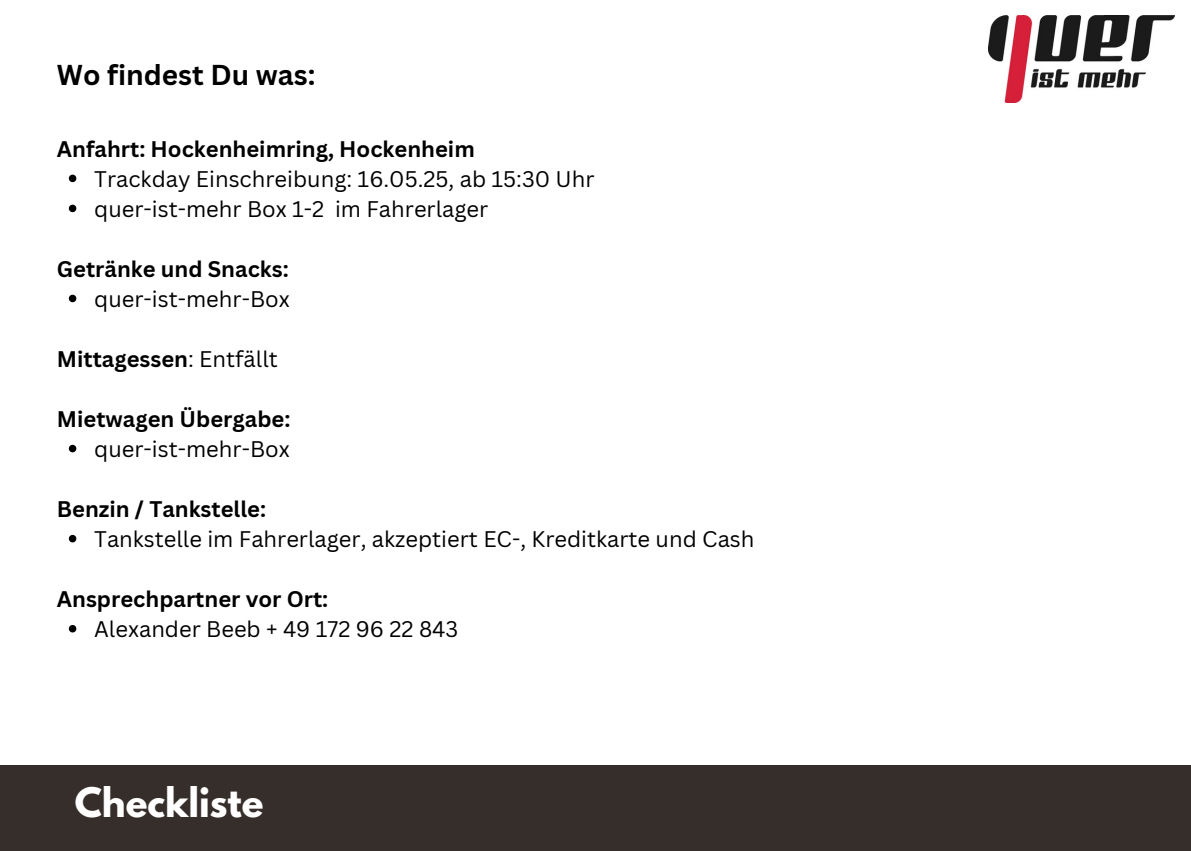
<style>
.page{position:relative;width:1191px;height:851px;background:#fff}
.page>*{position:absolute;margin:0;border:0;box-sizing:border-box;transform-origin:0 0}
.t1{font:700 36px "League Spartan";color:#fff}
.t2{font:700 28px "Canva Sans";color:#000}
.t3{font:22px "Canva Sans";color:#000}
.t4{font:700 22px "Canva Sans";color:#000}
.s1{font-weight:400}
</style>
<div class="page">
<div style="left:0;top:765px;width:1191px;height:85px;background:#362e2a"></div>
<img style="left:989px;top:15px;width:186px;height:87px">
<svg style="left:69px;top:175px;width:7px;height:7px"></svg>
<svg style="left:69px;top:205px;width:7px;height:7px"></svg>
<svg style="left:69px;top:295px;width:7px;height:7px"></svg>
<svg style="left:69px;top:445px;width:7px;height:7px"></svg>
<svg style="left:69px;top:535px;width:7px;height:7px"></svg>
<svg style="left:69px;top:625px;width:7px;height:7px"></svg>
<h3 class="t2" style="left:57px;top:55px;width:260px">Wo findest Du was:</h3>
<p class="t4" style="left:57px;top:133px;width:419px">Anfahrt: Hockenheimring, Hockenheim</p>
<p class="t3" style="left:94px;top:163px;width:502px">Trackday Einschreibung: 16.05.25, ab 15:30 Uhr</p>
<h3 class="t3" style="left:94px;top:193px;width:396px">quer-ist-mehr Box 1-2 im Fahrerlager</h3>
<p class="t4" style="left:57px;top:253px;width:233px">Getränke und Snacks:</p>
<p class="t3" style="left:94px;top:283px;width:197px">quer-ist-mehr-Box</p>
<h3 class="t4" style="left:57px;top:343px;width:222px">Mittagessen<span class="s1">: Entfällt</span></h3>
<p class="t4" style="left:57px;top:403px;width:235px">Mietwagen Übergabe:</p>
<h3 class="t3" style="left:94px;top:433px;width:197px">quer-ist-mehr-Box</h3>
<p class="t4" style="left:57px;top:493px;width:211px">Benzin / Tankstelle:</p>
<h3 class="t3" style="left:94px;top:523px;width:662px">Tankstelle im Fahrerlager, akzeptiert EC-, Kreditkarte und Cash</h3>
<p class="t4" style="left:57px;top:583px;width:273px">Ansprechpartner vor Ort:</p>
<h1 class="t3" style="left:94px;top:613px;width:366px">Alexander Beeb + 49 172 96 22 843</h1>
<p class="t1" style="left:75px;top:784px;width:190px">Checkliste</p>
</div>
